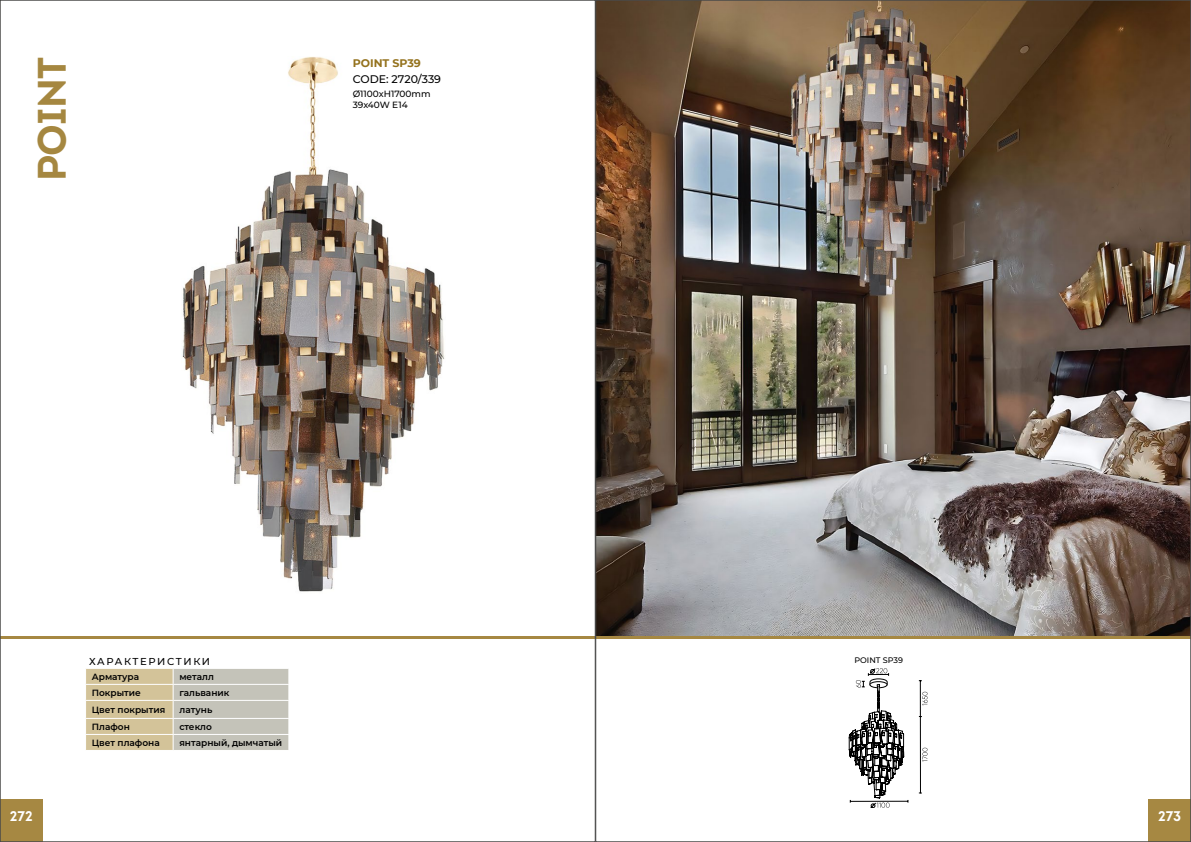
<style>
.page{position:relative;width:1191px;height:842px;background:#fff}
.page>*{position:absolute;margin:0;border:0;box-sizing:border-box;transform-origin:0 0}
.t1{font:39.7px "Intro Bold Alt";letter-spacing:-.015em;color:#a58740}
.t2{font:14px "Intro Bold Alt";color:#fff}
.t3{font:500 11px "Montserrat";color:#000}
.t4{font:700 11px "Montserrat";color:#94721d}
.t5{font:500 10px "Montserrat";letter-spacing:.165em;color:#000}
.t6{font:600 9px "Montserrat";color:#000}
.t7{font:500 9px/11px "Montserrat";color:#000}
.t8{font:500 8px "Montserrat";color:#000}
</style>
<div class="page">
<div style="left:0;top:799px;width:43px;height:43px;background:#a68842"></div>
<div style="left:1148px;top:799px;width:43px;height:43px;background:#a68842"></div>
<hr style="left:0;top:636px;width:1191px;height:3px;background:#a68842">
<svg style="left:86px;top:668px;width:203px;height:82px"></svg>
<img style="left:597px;top:2px;width:592px;height:634px">
<svg style="left:922px;top:692px;width:5px;height:13px"></svg>
<svg style="left:922px;top:748px;width:5px;height:14px"></svg>
<hr style="left:920px;top:681px;width:1px;height:112px;background:#000">
<svg style="left:849px;top:668px;width:59px;height:140px"></svg>
<img style="left:182px;top:57px;width:263px;height:535px">
<h1 class="t1" style="left:27px;top:181px;width:126px;rotate:-90deg">POINT</h1>
<p class="t4" style="left:353px;top:57px;width:70px">POINT SP39</p>
<p class="t3" style="left:353px;top:73px;width:90px">CODE: 2720/339</p>
<p class="t7" style="left:353px;top:88px;width:79px">Ø1100xH1700mm<br>39х40W E14</p>
<p class="t5" style="left:89px;top:655px;width:122px">ХАРАКТЕРИСТИКИ</p>
<p class="t6" style="left:92px;top:671px;width:49px">Арматура</p>
<p class="t6" style="left:179px;top:671px;width:36px">металл</p>
<p class="t6" style="left:92px;top:687px;width:51px">Покрытие</p>
<p class="t6" style="left:179px;top:687px;width:52px">гальваник</p>
<p class="t6" style="left:92px;top:704px;width:75px">Цвет покрытия</p>
<p class="t6" style="left:180px;top:704px;width:34px">латунь</p>
<p class="t6" style="left:92px;top:721px;width:40px">Плафон</p>
<p class="t6" style="left:179px;top:721px;width:34px">стекло</p>
<p class="t6" style="left:92px;top:737px;width:69px">Цвет плафона</p>
<p class="t6" style="left:179px;top:737px;width:104px">янтарный, дымчатый</p>
<p class="t8" style="left:854px;top:656px;width:50px">POINT SP39</p>
<h2 class="t2" style="left:10px;top:807px;width:24px">272</h2>
<h2 class="t2" style="left:1158px;top:807px;width:25px">273</h2>
</div>
